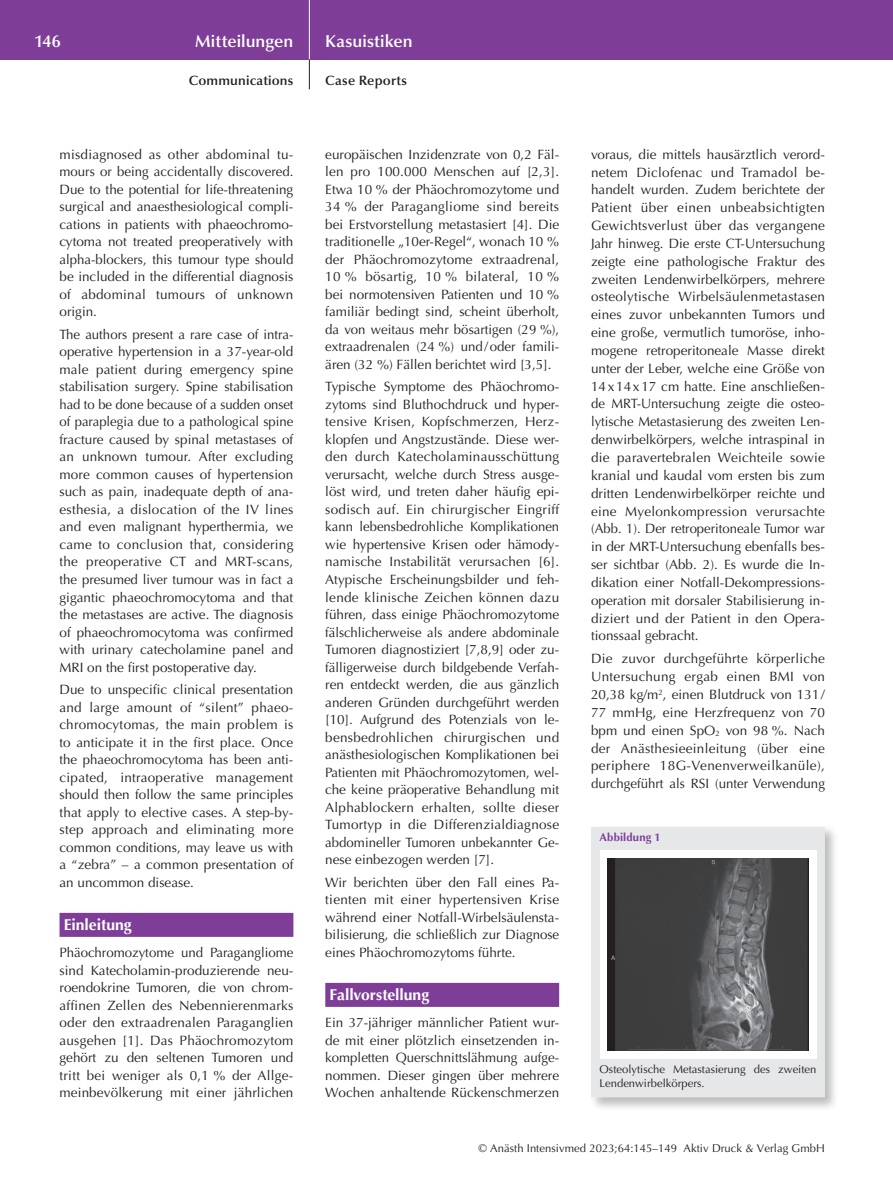
<style>
.page{position:relative;width:893px;height:1191px;background:#fff}
.page>*{position:absolute;margin:0;border:0;box-sizing:border-box;transform-origin:0 0}
.t1{font:600 17.25px "Optima";color:#fff}
.t2{font:700 15.75px "Optima";letter-spacing:-.005em;color:#fff}
.t3{font:13.5px/17.5px "Optima";color:#231f20;text-align:justify}
.t4{font:600 13.5px "Optima";letter-spacing:.01em;color:#231f20}
.t5{font:11.25px/13.5px "Optima";color:#231f20}
.t6{font:700 11.25px "Optima";letter-spacing:.015em;color:#7e3e98}
</style>
<div class="page">
<div style="left:0;top:0;width:893px;height:60px;background:#7e3e98"></div>
<hr style="left:309px;top:0;width:1px;height:60px;background:#fff">
<svg style="left:309px;top:60px;width:1px;height:29px"></svg>
<div style="left:60px;top:913px;width:233px;height:24px;background:#7e3e98"></div>
<div style="left:325px;top:983px;width:234px;height:24px;background:#7e3e98"></div>
<div style="left:589px;top:824px;width:250px;height:287px;background:#231f20;opacity:.3"></div>
<div style="left:591px;top:827px;width:234px;height:270px;background:#e6e7e9"></div>
<div style="left:600px;top:850px;width:216px;height:208px;background:#fff"></div>
<img style="left:607px;top:858px;width:202px;height:192px">
<p class="t1" style="left:34px;top:31px;width:28px">146</p>
<p class="t1" style="left:195px;top:31px;width:100px">Mitteilungen</p>
<p class="t4" style="left:189px;top:73px;width:106px">Communications</p>
<p class="t3" style="left:60px;top:146px;width:235px">misdiagnosed as other abdominal tu&shy;mours or being accidentally discovered.<br>Due to the potential for life-threatening surgical and anaesthesiological compli&shy;cations in patients with phaeochromo&shy;cytoma not treated preoperatively with alpha-blockers, this tumour type should be included in the differential diagnosis of abdominal tumours of unknown origin.</p>
<p class="t3" style="left:60px;top:326px;width:235px">The authors present a rare case of intra&shy;operative hypertension in a 37-year-old male patient during emergency spine stabilisation surgery. Spine stabilisation had to be done because of a sudden onset of paraplegia due to a pathological spine fracture caused by spinal metastases of an unknown tumour. After excluding more common causes of hypertension such as pain, inadequate depth of ana&shy;esthesia, a dislocation of the IV lines and even malignant hyperthermia, we came to conclusion that, considering the preoperative CT and MRT-scans, the presumed liver tumour was in fact a gigantic phaeochromocytoma and that the metastases are active. The diagnosis of phaeochromocytoma was confirmed with urinary catecholamine panel and MRI on the first postoperative day.</p>
<p class="t3" style="left:60px;top:681px;width:235px">Due to unspecific clinical presentation and large amount of “silent” phaeo&shy;chromocytomas, the main problem is to anticipate it in the first place. Once the phaeochromocytoma has been anti&shy;cipated, intraoperative management should then follow the same principles that apply to elective cases. A step-by&shy;step approach and eliminating more common conditions, may leave us with a “zebra” – a common presentation of an uncommon disease.</p>
<p class="t2" style="left:64px;top:915px;width:70px">Einleitung</p>
<p class="t3" style="left:60px;top:944px;width:235px">Phäochromozytome und Paragangliome sind Katecholamin-produzierende neu&shy;roendokrine Tumoren, die von chrom&shy;affinen Zellen des Nebennierenmarks oder den extraadrenalen Paraganglien ausgehen [1]. Das Phäochromozytom gehört zu den seltenen Tumoren und tritt bei weniger als 0,1 % der Allge&shy;meinbevölkerung mit einer jährlichen</p>
<p class="t1" style="left:325px;top:31px;width:89px">Kasuistiken</p>
<p class="t4" style="left:325px;top:73px;width:83px">Case Reports</p>
<p class="t3" style="left:325px;top:146px;width:235px">europäischen Inzidenzrate von 0,2 Fäl&shy;len pro 100.000 Menschen auf [2,3].<br>Etwa 10 % der Phäochromozytome und 34 % der Paragangliome sind bereits bei Erstvorstellung metastasiert [4]. Die traditionelle „10er-Regel“, wonach 10 % der Phäochromozytome extraadrenal, 10 % bösartig, 10 % bilateral, 10 % bei normotensiven Patienten und 10 % familiär bedingt sind, scheint überholt, da von weitaus mehr bösartigen (29 %), extraadrenalen (24 %) und/oder famili&shy;ären (32 %) Fällen berichtet wird [3,5].</p>
<p class="t3" style="left:325px;top:378px;width:235px">Typische Symptome des Phäochromo&shy;zytoms sind Bluthochdruck und hyper&shy;tensive Krisen, Kopfschmerzen, Herz&shy;klopfen und Angstzustände. Diese wer&shy;den durch Katecholaminausschüttung verursacht, welche durch Stress ausge&shy;löst wird, und treten daher häufig epi&shy;sodisch auf. Ein chirurgischer Eingriff kann lebensbedrohliche Komplikationen wie hypertensive Krisen oder hämody&shy;namische Instabilität verursachen [6].<br>Atypische Erscheinungsbilder und feh&shy;lende klinische Zeichen können dazu führen, dass einige Phäochromozytome fälschlicherweise als andere abdominale Tumoren diagnostiziert [7,8,9] oder zu&shy;fälligerweise durch bildgebende Verfah&shy;ren entdeckt werden, die aus gänzlich anderen Gründen durchgeführt werden [10]. Aufgrund des Potenzials von le&shy;bensbedrohlichen chirurgischen und anästhesiologischen Komplikationen bei Patienten mit Phäochromozytomen, wel&shy;che keine präoperative Behandlung mit Alphablockern erhalten, sollte dieser Tumortyp in die Differenzialdiagnose abdomineller Tumoren unbekannter Ge&shy;nese einbezogen werden [7].</p>
<p class="t3" style="left:325px;top:873px;width:235px">Wir berichten über den Fall eines Pa&shy;tienten mit einer hypertensiven Krise während einer Notfall-Wirbelsäulensta&shy;bilisierung, die schließlich zur Diagnose eines Phäochromozytoms führte.</p>
<p class="t2" style="left:330px;top:985px;width:101px">Fallvorstellung</p>
<p class="t3" style="left:325px;top:1014px;width:235px">Ein 37-jähriger männlicher Patient wur&shy;de mit einer plötzlich einsetzenden in&shy;kompletten Querschnittslähmung aufge&shy;nommen. Dieser gingen über mehrere Wochen anhaltende Rückenschmerzen</p>
<p class="t3" style="left:591px;top:145px;width:235px">voraus, die mittels hausärztlich verord&shy;netem Diclofenac und Tramadol be&shy;handelt wurden. Zudem berichtete der Patient über einen unbeabsichtigten Gewichtsverlust über das vergangene Jahr hinweg. Die erste CT-Untersuchung zeigte eine pathologische Fraktur des zweiten Lendenwirbelkörpers, mehrere osteolytische Wirbelsäulenmetastasen eines zuvor unbekannten Tumors und eine große, vermutlich tumoröse, inho&shy;mogene retroperitoneale Masse direkt unter der Leber, welche eine Größe von 14x14x17 cm hatte. Eine anschließen&shy;de MRT-Untersuchung zeigte die osteo&shy;lytische Metastasierung des zweiten Len&shy;denwirbelkörpers, welche intraspinal in die paravertebralen Weichteile sowie kranial und kaudal vom ersten bis zum dritten Lendenwirbelkörper reichte und eine Myelonkompression verursachte (Abb. 1). Der retroperitoneale Tumor war in der MRT-Untersuchung ebenfalls bes&shy;ser sichtbar (Abb. 2). Es wurde die In&shy;dikation einer Notfall-Dekompressions&shy;operation mit dorsaler Stabilisierung in&shy;diziert und der Patient in den Opera&shy;tionssaal gebracht.</p>
<p class="t3" style="left:591px;top:650px;width:235px">Die zuvor durchgeführte körperliche Untersuchung ergab einen BMI von 20,38 kg/m<sup>2</sup>, einen Blutdruck von 131/ 77 mmHg, eine Herzfrequenz von 70 bpm und einen SpO<sub>2</sub> von 98 %. Nach der Anästhesieeinleitung (über eine periphere 18G-Venenverweilkanüle), durchgeführt als RSI (unter Verwendung</p>
<p class="t6" style="left:600px;top:831px;width:63px">Abbildung 1</p>
<p class="t5" style="left:600px;top:1062px;width:218px">Osteolytische Metastasierung des zweiten<br>Lendenwirbelkörpers.</p>
<p class="t5" style="left:478px;top:1142px;width:348px">© Anästh Intensivmed 2023;64:145–149 Aktiv Druck &amp; Verlag GmbH</p>
</div>
